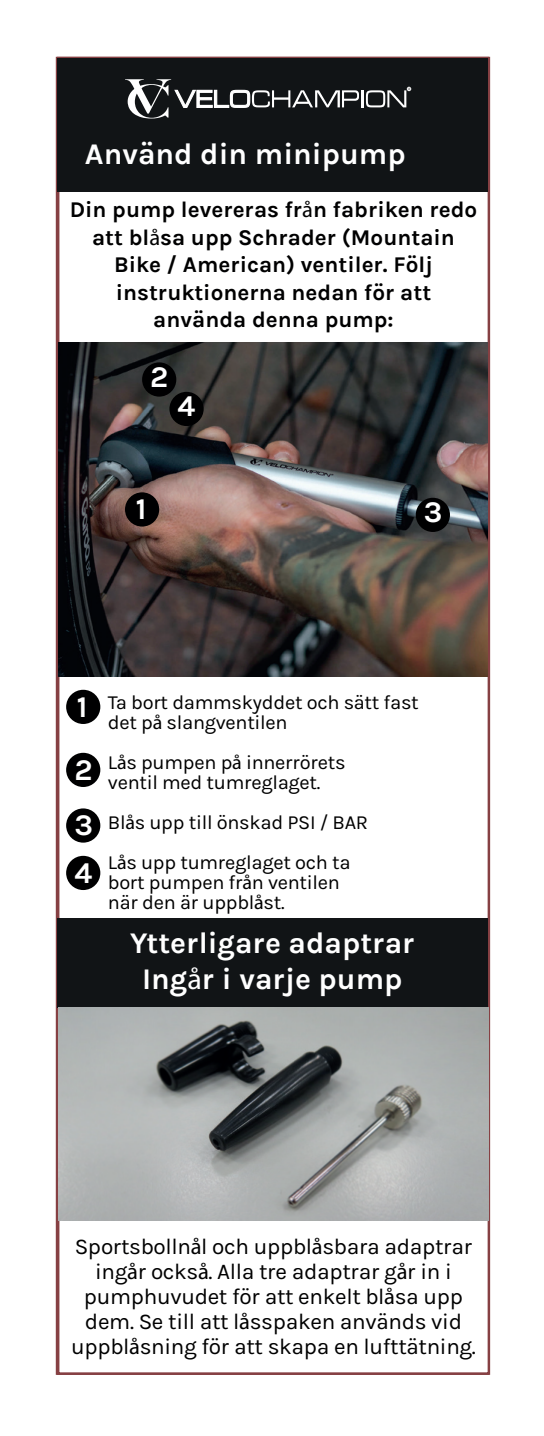
<style>
.page{position:relative;width:544px;height:1436px;background:#fff}
.page>*{position:absolute;margin:0;border:0;box-sizing:border-box;transform-origin:0 0}
.t1{font:700 30px/63px "Karla";color:#fff}
.t2{font:22.5px/25px "Karla";letter-spacing:-.015em;color:#000001;text-align:center}
.t3{font:700 22.5px/27.5px "Karla";color:#000001;text-align:center}
.t4{font:20px/20px "Karla";letter-spacing:-.015em;color:#000001}
.s1{font-family:"Myriad Pro";font-weight:400}
.s2{font-family:"Myriad Pro"}
</style>
<div class="page">
<div style="left:57px;top:57px;width:433px;height:1317px;background:#fff;border:3px solid #864043"></div>
<div style="left:57px;top:58px;width:430px;height:133px;background:#111416"></div>
<svg style="left:125px;top:79px;width:286px;height:39px"></svg>
<img style="left:59px;top:342px;width:428px;height:334px">
<div style="left:142px;top:362px;width:34px;height:34px;background:#000001;border-radius:50%"></div>
<div style="left:169px;top:392px;width:35px;height:34px;background:#000001;border-radius:50%"></div>
<div style="left:416px;top:498px;width:34px;height:34px;background:#000001;border-radius:50%"></div>
<div style="left:125px;top:492px;width:34px;height:34px;background:#000001;border-radius:50%"></div>
<div style="left:66px;top:689px;width:34px;height:35px;background:#000001;border-radius:50%"></div>
<div style="left:66px;top:752px;width:34px;height:35px;background:#000001;border-radius:50%"></div>
<div style="left:66px;top:808px;width:34px;height:34px;background:#000001;border-radius:50%"></div>
<div style="left:66px;top:855px;width:34px;height:35px;background:#000001;border-radius:50%"></div>
<div style="left:57px;top:918px;width:430px;height:89px;background:#111416"></div>
<img style="left:58px;top:1007px;width:431px;height:213px">
<h1 class="t1" style="left:85px;top:122px;width:322px">Använd din minipump</h1>
<p class="t3" style="left:70px;top:196px;width:409px">Din pump levereras fr<span class="s1">å</span>n fabriken redo att bl<span class="s1">å</span>sa upp Schrader (Mountain<br>Bike / American) ventiler. Följ instruktionerna nedan för att använda denna pump:</p>
<h1 class="t1" style="left:150px;top:345px;width:20px">2</h1>
<h1 class="t1" style="left:178px;top:374px;width:19px">4</h1>
<h1 class="t1" style="left:136px;top:477px;width:12px">1</h1>
<h1 class="t1" style="left:424px;top:480px;width:20px">3</h1>
<h1 class="t1" style="left:74px;top:675px;width:20px">1<br>2</h1>
<h1 class="t1" style="left:74px;top:801px;width:20px;line-height:47.2px">3<br>4</h1>
<p class="t4" style="left:108px;top:693px;width:312px">Ta bort dammskyddet och sätt fast det p<span class="s2">å</span> slangventilen</p>
<p class="t4" style="left:108px;top:753px;width:239px">L<span class="s2">å</span>s pumpen p<span class="s2">å</span> innerrörets ventil med tumreglaget.</p>
<p class="t4" style="left:108px;top:803px;width:262px;line-height:40px">Bl<span class="s2">å</span>s upp till önskad PSI / BAR<br>L<span class="s2">å</span>s upp tumreglaget och ta</p>
<p class="t4" style="left:108px;top:873px;width:233px">bort pumpen fr<span class="s2">å</span>n ventilen när den är uppbl<span class="s2">å</span>st.</p>
<h1 class="t1" style="left:130px;top:925px;width:286px;line-height:36px;text-align:center">Ytterligare adaptrar<br>Ing<span class="s1">å</span>r i varje pump</h1>
<p class="t2" style="left:71px;top:1234px;width:406px">Sportsbolln<span class="s2">å</span>l och uppbl<span class="s2">å</span>sbara adaptrar ing<span class="s2">å</span>r ocks<span class="s2">å</span>. Alla tre adaptrar g<span class="s2">å</span>r in i pumphuvudet för att enkelt bl<span class="s2">å</span>sa upp dem. Se till att l<span class="s2">å</span>sspaken används vid uppbl<span class="s2">å</span>sning för att skapa en lufttätning.</p>
</div>
